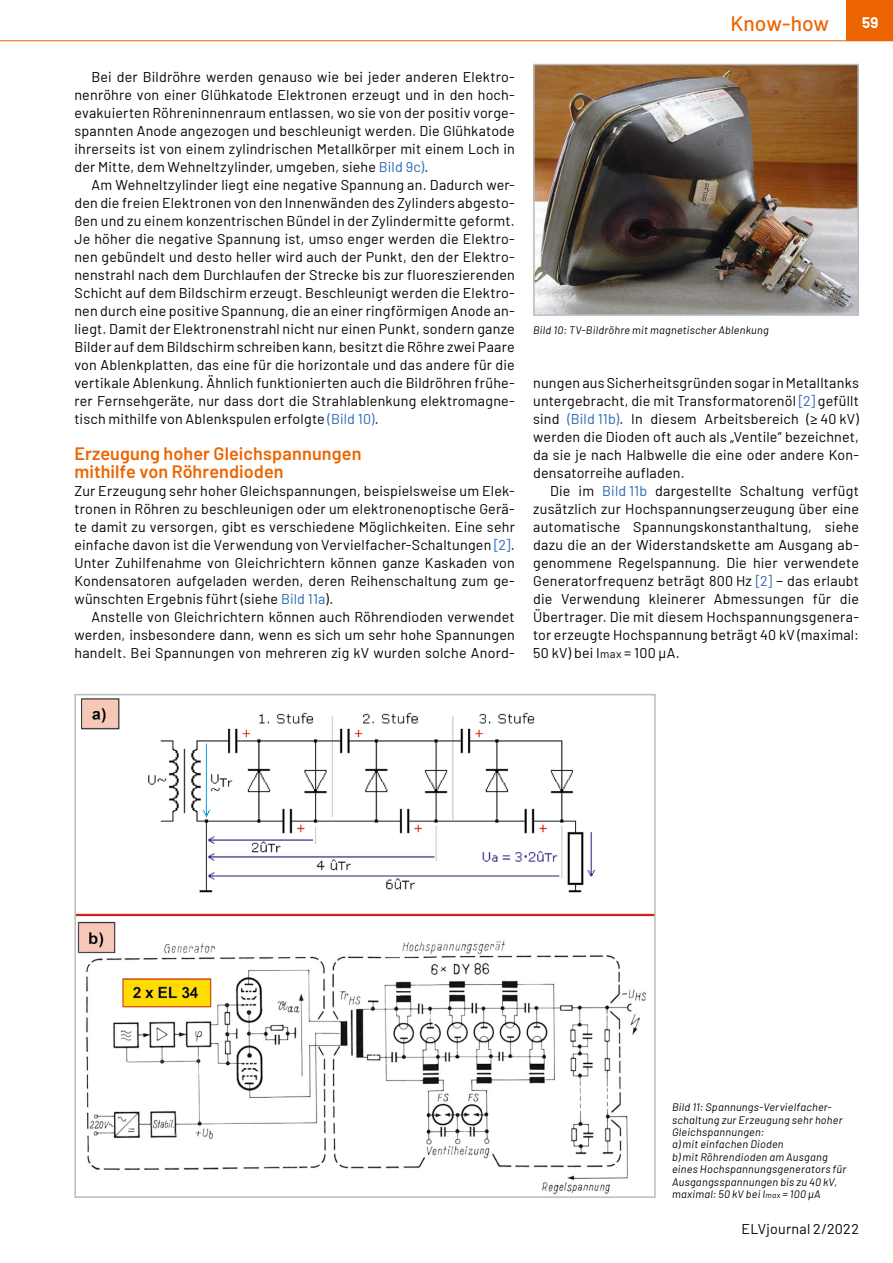
<style>
.page{position:relative;width:893px;height:1263px;background:#fff}
.page>*{position:absolute;margin:0;border:0;box-sizing:border-box;transform-origin:0 0}
.t1{font:500 21px "Barlow";color:#ec6502}
.ZZ{font:600 18px "Barlow";letter-spacing:.005em;color:#ec6502}
.t2{font:700 15px "Barlow";color:#fff}
.Fließtext_Neue_Zeile{font:14.25px/18px "Barlow";letter-spacing:.015em;color:#000;text-align:justify}
.Fließtext_Neuer_Absa{font:14.25px/18px "Barlow";letter-spacing:.015em;color:#000;text-align:justify}
.Bildunterschrift{font:italic 10.8px/12.5px "Barlow";letter-spacing:.025em;color:#000}
.s1{color:#2769b2}
.s2{font-size:11.25px}
.s3{font-size:7.8px}
</style>
<div class="page">
<div style="left:846px;top:0;width:47px;height:40px;background:#ec6502"></div>
<hr style="left:0;top:40px;width:893px;height:1px;background:#ec6502">
<img style="left:536px;top:67px;width:320px;height:246px">
<div style="left:533px;top:64px;width:326px;height:252px;border:2px solid #b8bcbe"></div>
<img style="left:77px;top:698px;width:576px;height:497px">
<div style="left:74px;top:694px;width:582px;height:504px;border:2px solid #b8bcbe"></div>
<p class="Fließtext_Neue_Zeile" style="left:74px;top:67px;width:442px;text-indent:17px">Bei der Bildröhre werden genauso wie bei jeder anderen Elektro&shy;nenröhre von einer Glühkatode Elektronen erzeugt und in den hoch&shy;evakuierten Röhreninnenraum entlassen, wo sie von der positiv vorge&shy;spannten Anode angezogen und beschleunigt werden. Die Glühkatode ihrerseits ist von einem zylindrischen Metallkörper mit einem Loch in der Mitte, dem Wehneltzylinder, umgeben, siehe <span class="s1">Bild 9c)</span>.</p>
<p class="Fließtext_Neue_Zeile" style="left:74px;top:175px;width:442px;text-indent:17px">Am Wehneltzylinder liegt eine negative Spannung an. Dadurch wer&shy;den die freien Elektronen von den Innenwänden des Zylinders abgesto&shy;ßen und zu einem konzentrischen Bündel in der Zylindermitte geformt.<br>Je höher die negative Spannung ist, umso enger werden die Elektro&shy;nen gebündelt und desto heller wird auch der Punkt, den der Elektro&shy;nenstrahl nach dem Durchlaufen der Strecke bis zur fluoreszierenden Schicht auf dem Bildschirm erzeugt. Beschleunigt werden die Elektro&shy;nen durch eine positive Spannung, die an einer ringförmigen Anode an&shy;liegt. Damit der Elektronenstrahl nicht nur einen Punkt, sondern ganze Bilder auf dem Bildschirm schreiben kann, besitzt die Röhre zwei Paare von Ablenkplatten, das eine für die horizontale und das andere für die vertikale Ablenkung. Ähnlich funktionierten auch die Bildröhren frühe&shy;rer Fernsehgeräte, nur dass dort die Strahlablenkung elektromagne&shy;tisch mithilfe von Ablenkspulen erfolgte <span class="s1">(Bild 10)</span>.</p>
<p class="ZZ" style="left:74px;top:440px;width:289px">Erzeugung hoher Gleichspannungen</p>
<p class="ZZ" style="left:74px;top:458px;width:211px">mithilfe von Röhrendioden</p>
<p class="Fließtext_Neuer_Absa" style="left:74px;top:481px;width:442px">Zur Erzeugung sehr hoher Gleichspannungen, beispielsweise um Elek&shy;tronen in Röhren zu beschleunigen oder um elektronenoptische Gerä&shy;te damit zu versorgen, gibt es verschiedene Möglichkeiten. Eine sehr einfache davon ist die Verwendung von Vervielfacher-Schaltungen <span class="s1">[2]</span>.</p>
<p class="Fließtext_Neuer_Absa" style="left:74px;top:553px;width:442px">Unter Zuhilfenahme von Gleichrichtern können ganze Kaskaden von Kondensatoren aufgeladen werden, deren Reihenschaltung zum ge&shy;wünschten Ergebnis führt (siehe <span class="s1">Bild 11a</span>).</p>
<p class="Fließtext_Neue_Zeile" style="left:74px;top:607px;width:442px;text-indent:17px">Anstelle von Gleichrichtern können auch Röhrendioden verwendet werden, insbesondere dann, wenn es sich um sehr hohe Spannungen handelt. Bei Spannungen von mehreren zig kV wurden solche Anord-</p>
<h1 class="t1" style="left:730px;top:8px;width:100px">Know-how</h1>
<p class="t2" style="left:862px;top:11px;width:18px">59</p>
<p class="Bildunterschrift" style="left:533px;top:323px;width:237px">Bild 10: TV-Bildröhre mit magnetischer Ablenkung</p>
<p class="Fließtext_Neue_Zeile" style="left:533px;top:373px;width:327px">nungen aus Sicherheitsgründen sogar in Metalltanks untergebracht, die mit Transformatorenöl <span class="s1">[2]</span> gefüllt sind <span class="s1">(Bild 11b)</span>. In diesem Arbeitsbereich (≥ 40 kV) werden die Dioden oft auch als „Ventile“ bezeichnet, da sie je nach Halbwelle die eine oder andere Kon&shy;densatorreihe aufladen.</p>
<p class="Fließtext_Neue_Zeile" style="left:533px;top:481px;width:327px;text-indent:17px">Die im <span class="s1">Bild 11b</span> dargestellte Schaltung verfügt zusätzlich zur Hochspannungserzeugung über eine automatische Spannungskonstanthaltung, siehe dazu die an der Widerstandskette am Ausgang ab&shy;genommene Regelspannung. Die hier verwendete Generatorfrequenz beträgt 800 Hz <span class="s1">[2]</span> − das erlaubt die Verwendung kleinerer Abmessungen für die Übertrager. Die mit diesem Hochspannungsgenera&shy;tor erzeugte Hochspannung beträgt 40 kV (maximal:<br>50 kV) bei I<span class="s2">max</span> = 100 µA.</p>
<p class="Bildunterschrift" style="left:672px;top:1100px;width:172px">Bild 11: Spannungs-Vervielfacher&shy;schaltung zur Erzeugung sehr hoher<br>Gleichspannungen:</p>
<p class="Bildunterschrift" style="left:672px;top:1137px;width:113px">a) mit einfachen Dioden</p>
<p class="Bildunterschrift" style="left:672px;top:1150px;width:176px">b) mit Röhrendioden am Ausgang eines Hochspannungsgenerators für<br>Ausgangsspannungen bis zu 40 kV, maximal: 50 kV bei I<span class="s3">max</span> = 100 µA</p>
<p class="Fließtext_Neue_Zeile" style="left:742px;top:1219px;width:119px">ELVjournal 2/2022</p>
</div>
